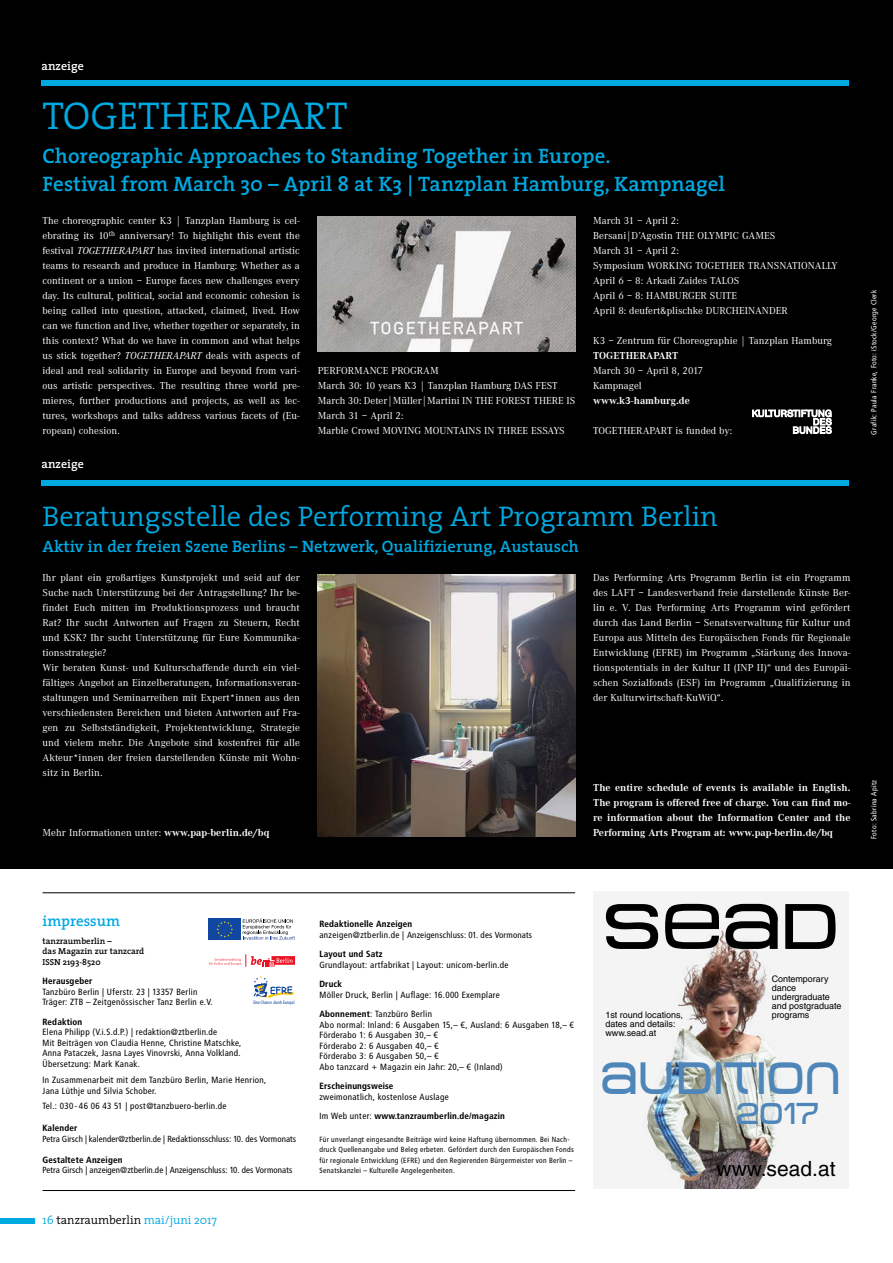
<style>
.page{position:relative;width:893px;height:1263px;background:#fff}
.page>*{position:absolute;margin:0;border:0;box-sizing:border-box;transform-origin:0 0}
.t1{font:45px "Metro DF";color:#4e86b9;scale:.9 1}
.t2{font:300 39px "The Serif";color:#00a9e1}
.t3{font:30px "Metro DF";color:#4e86b9;scale:.9 1}
.t4{font:300 28.5px "The Serif";color:#00a9e1}
.t5{font:600 21px/28.5px "The Serif";color:#00a9e1}
.t6{font:21px "Helvetica LT Std";color:#000}
.t7{font:600 16.5px "The Serif";color:#00a9e1}
.t8{font:600 15px "The Serif";color:#00a9e1}
.t9{font:300 12px "The Serif";color:#00a9e1}
.t10{font:600 12px "The Serif";color:#fff}
.t11{font:10.5px/15px "Corporate A";letter-spacing:.005em;color:#fff}
.t12{font:700 10.5px/15px "Corporate A";letter-spacing:.005em;color:#fff;text-align:justify}
.t13{font:9px/10.5px "Transit Print OT";color:#000}
.t14{font:9px "Transit Print OT Bld";color:#000}
.t15{font:9px/9px "Helvetica LT Std";color:#000}
.t16{font:8.85px "Transit Print OT";letter-spacing:-.03em;color:#000}
.t17{font:600 8.7px/10.5px "The Serif";color:#000}
.t18{font:7.5px/10.5px "Transit Print OT";color:#000}
.t19{font:7.5px "Transit Print OT";color:#fff}
.t20{font:condensed 5.1px "Myriad Pro";color:#1147a0}
.s1{font-style:italic}
.s2{font-weight:700}
.s3{color:#000}
.s4{font-size:9px}
.s5{font-family:"Transit Print OT Bld"}
.s6{font-family:"Transit Print OT"}
</style>
<div class="page">
<div style="left:0;top:1218px;width:35px;height:6px;background:#00a9e1"></div>
<svg style="left:254px;top:976px;width:40px;height:22px"></svg>
<div style="left:208px;top:918px;width:33px;height:22px;background:#1147a0"></div>
<svg style="left:217px;top:921px;width:16px;height:16px"></svg>
<svg style="left:243px;top:919px;width:52px;height:21px"></svg>
<hr style="left:43px;top:892px;width:532px;height:1px;background:#000">
<hr style="left:43px;top:1190px;width:532px;height:1px;background:#000">
<div style="left:0;top:0;width:893px;height:869px;background:#000"></div>
<div style="left:41px;top:80px;width:808px;height:6px;background:#00a9e1"></div>
<div style="left:41px;top:480px;width:808px;height:6px;background:#00a9e1"></div>
<img style="left:318px;top:574px;width:257px;height:263px">
<img style="left:318px;top:216px;width:257px;height:135px">
<img style="left:593px;top:891px;width:255px;height:298px">
<svg style="left:606px;top:904px;width:52px;height:45px"></svg>
<svg style="left:665px;top:904px;width:54px;height:45px"></svg>
<svg style="left:725px;top:904px;width:53px;height:45px"></svg>
<svg style="left:785px;top:904px;width:50px;height:45px"></svg>
<svg style="left:752px;top:410px;width:79px;height:24px"></svg>
<svg style="left:209px;top:954px;width:86px;height:13px"></svg>
<p class="t10" style="left:41px;top:56px;width:44px">anzeige</p>
<h2 class="t2" style="left:43px;top:83px;width:306px">TOGETHERAPART</h2>
<h3 class="t5" style="left:43px;top:141px;width:684px">Choreographic Approaches to Standing Together in Europe.<br>Festival from March 30 – April 8 at K3 | Tanzplan Hamburg, Kampnagel</h3>
<p class="t11" style="left:43px;top:213px;width:259px;text-align:justify">The choreographic center K3 | Tanzplan Hamburg is cel&shy;ebrating its 10<sup>th</sup> anniversary! To highlight this event the festival <span class="s1">TOGETHERAPART</span> has invited international artistic teams to research and produce in Hamburg: Whether as a continent or a union – Europe faces new challenges every day. Its cultural, political, social and economic cohesion is being called into question, attacked, claimed, lived. How can we function and live, whether together or separately, in this context? What do we have in common and what helps us stick together? <span class="s1">TOGETHERAPART</span> deals with aspects of ideal and real solidarity in Europe and beyond from vari&shy;ous artistic perspectives. The resulting three world pre&shy;mieres, further productions and projects, as well as lec&shy;tures, workshops and talks address various facets of (Eu&shy;ropean) cohesion.</p>
<p class="t10" style="left:41px;top:453px;width:44px">anzeige</p>
<p class="t11" style="left:318px;top:363px;width:259px">PERFORMANCE PROGRAM<br>March 30: 10 years K3 | Tanzplan Hamburg DAS FEST March 30: Deter|Müller|Martini IN THE FOREST THERE IS March 31 – April 2:<br>Marble Crowd MOVING MOUNTAINS IN THREE ESSAYS</p>
<p class="t11" style="left:593px;top:213px;width:246px">March 31 – April 2:<br>Bersani|D’Agostin THE OLYMPIC GAMES<br>March 31 – April 2:<br>Symposium WORKING TOGETHER TRANSNATIONALLY<br>April 6 – 8: Arkadi Zaides TALOS<br>April 6 – 8: HAMBURGER SUITE<br>April 8: deufert&amp;plischke DURCHEINANDER</p>
<p class="t11" style="left:593px;top:333px;width:240px">K3 – Zentrum für Choreographie | Tanzplan Hamburg</p>
<p class="t12" style="left:593px;top:348px;width:87px">TOGETHERAPART</p>
<p class="t11" style="left:593px;top:363px;width:112px">March 30 – April 8, 2017<br>Kampnagel</p>
<p class="t12" style="left:593px;top:393px;width:98px">www.k3-hamburg.de</p>
<p class="t11" style="left:593px;top:423px;width:140px">TOGETHERAPART is funded by:</p>
<h3 class="t4" style="left:43px;top:492px;width:677px">Beratungsstelle des Performing Art Programm Berlin</h3>
<h3 class="t7" style="left:43px;top:532px;width:538px">Aktiv in der freien Szene Berlins – Netzwerk, Qualifizierung, Austausch</h3>
<p class="t11" style="left:43px;top:570px;width:259px">Ihr plant ein großartiges Kunstprojekt und seid auf der Suche nach Unterstützung bei der Antragstellung? Ihr be&shy;findet Euch mitten im Produktionsprozess und braucht Rat? Ihr sucht Antworten auf Fragen zu Steuern, Recht und KSK? Ihr sucht Unterstützung für Eure Kommunika&shy;tionsstrategie?<br>Wir beraten Kunst- und Kulturschaffende durch ein viel&shy;fältiges Angebot an Einzelberatungen, Informationsveran&shy;staltungen und Seminarreihen mit Expert*innen aus den verschiedensten Bereichen und bieten Antworten auf Fra&shy;gen zu Selbstständigkeit, Projektentwicklung, Strategie und vielem mehr. Die Angebote sind kostenfrei für alle Akteur*innen der freien darstellenden Künste mit Wohn&shy;sitz in Berlin.</p>
<p class="t11" style="left:43px;top:825px;width:228px">Mehr Informationen unter: <span class="s2">www.pap-berlin.de/bq</span></p>
<p class="t11" style="left:593px;top:570px;width:259px;text-align:justify">Das Performing Arts Programm Berlin ist ein Programm des LAFT – Landesverband freie darstellende Künste Ber&shy;lin e. V. Das Performing Arts Programm wird gefördert durch das Land Berlin – Senatsverwaltung für Kultur und Europa aus Mitteln des Europäischen Fonds für Regionale Entwicklung (EFRE) im Programm „Stärkung des Innova&shy;tionspotentials in der Kultur II (INP II)“ und des Europäi&shy;schen Sozialfonds (ESF) im Programm „Qualifizierung in der Kulturwirtschaft-KuWiQ“.</p>
<p class="t12" style="left:593px;top:780px;width:259px">The entire schedule of events is available in English.<br>The program is offered free of charge. You can find mo&shy;re information about the Information Center and the Performing Arts Program at: www.pap-berlin.de/bq</p>
<p class="t19" style="left:869px;top:434px;width:146px;rotate:-90deg">Grafik: Paula Franke, Foto: iStock/George Clerk</p>
<p class="t19" style="left:869px;top:839px;width:61px;rotate:-90deg">Foto: Sabrina Apitz</p>
<h3 class="t8" style="left:43px;top:908px;width:79px">impressum</h3>
<p class="t17" style="left:43px;top:935px;width:103px">tanzraumberlin –<br>das Magazin zur tanzcard<br>ISSN 2193-8520</p>
<p class="t14" style="left:43px;top:976px;width:51px">Herausgeber</p>
<p class="t13" style="left:43px;top:986px;width:172px">Tanzbüro Berlin | Uferstr. 23 | 13357 Berlin<br>Träger: ZTB – Zeitgenössischer Tanz Berlin e.V.</p>
<p class="t14" style="left:43px;top:1016px;width:41px">Redaktion</p>
<p class="t13" style="left:43px;top:1027px;width:201px">Elena Philipp (V.i.S.d.P.) | redaktion@ztberlin.de<br>Mit Beiträgen von Claudia Henne, Christine Matschke, Anna Pataczek, Jasna Layes Vinovrski, Anna Volkland.<br>Übersetzung: Mark Kanak.</p>
<p class="t13" style="left:43px;top:1075px;width:226px">In Zusammenarbeit mit dem Tanzbüro Berlin, Marie Henrion,<br>Jana Lüthje und Silvia Schober.</p>
<p class="t13" style="left:43px;top:1100px;width:186px">Tel.: 030-46 06 43 51 | post@tanzbuero-berlin.de</p>
<p class="t14" style="left:43px;top:1123px;width:37px">Kalender</p>
<p class="t16" style="left:43px;top:1133px;width:256px">Petra Girsch | kalender@ztberlin.de | Redaktionsschluss: 10. des Vormonats</p>
<p class="t14" style="left:43px;top:1154px;width:82px">Gestaltete Anzeigen</p>
<p class="t16" style="left:43px;top:1165px;width:252px">Petra Girsch | anzeigen@ztberlin.de | Anzeigenschluss: 10. des Vormonats</p>
<p class="t20" style="left:253px;top:999px;width:43px">Eine Chance durch Europa!</p>
<p class="t9" style="left:43px;top:1210px;width:176px">16 <span class="s3">tanzraumberlin</span> mai/juni 2017</p>
<p class="t14" style="left:319px;top:919px;width:95px">Redaktionelle Anzeigen</p>
<p class="t16" style="left:319px;top:929px;width:215px"><span class="s4">anzeigen@ztberlin.de |</span> Anzeigenschluss: 01. des Vormonats</p>
<p class="t14" style="left:319px;top:949px;width:65px">Layout und Satz</p>
<p class="t13" style="left:319px;top:959px;width:191px">Grundlayout: artfabrikat | Layout: unicom-berlin.de</p>
<p class="t14" style="left:319px;top:979px;width:24px">Druck</p>
<p class="t13" style="left:319px;top:985px;width:182px;line-height:19.5px">Möller Druck, Berlin | Auflage: 16.000 Exemplare<br><span class="s5">Abonnement</span>: Tanzbüro Berlin</p>
<p class="t13" style="left:319px;top:1019px;width:257px">Abo normal: Inland: 6 Ausgaben 15,– €, Ausland: 6 Ausgaben 18,– € Förderabo 1: 6 Ausgaben 30,– €<br>Förderabo 2: 6 Ausgaben 40,– €<br>Förderabo 3: 6 Ausgaben 50,– €<br>Abo tanzcard + Magazin ein Jahr: 20,– € (Inland)</p>
<p class="t14" style="left:319px;top:1081px;width:76px">Erscheinungsweise</p>
<p class="t13" style="left:319px;top:1091px;width:131px">zweimonatlich, kostenlose Auslage</p>
<p class="t14" style="left:319px;top:1111px;width:187px"><span class="s6">Im Web unter:</span> www.tanzraumberlin.de/magazin</p>
<p class="t18" style="left:319px;top:1134px;width:256px">Für unverlangt eingesandte Beiträge wird keine Haftung übernommen. Bei Nach&shy;druck Quellenangabe und Beleg erbeten. Gefördert durch den Europäischen Fonds für regionale Entwicklung (EFRE) und den Regierenden Bürgermeister von Berlin – Senatskanzlei – Kulturelle Angelegenheiten.</p>
<p class="t15" style="left:605px;top:1011px;width:79px">1st round locations, dates and details: www.sead.at</p>
<p class="t15" style="left:772px;top:974px;width:71px">Contemporary dance undergraduate and postgraduate programs</p>
<h1 class="t1" style="left:601px;top:1053px;width:269px">AUDITION</h1>
<h3 class="t3" style="left:736px;top:1097px;width:94px">2017</h3>
<h3 class="t6" style="left:717px;top:1156px;width:120px">www.sead.at</h3>
</div>
